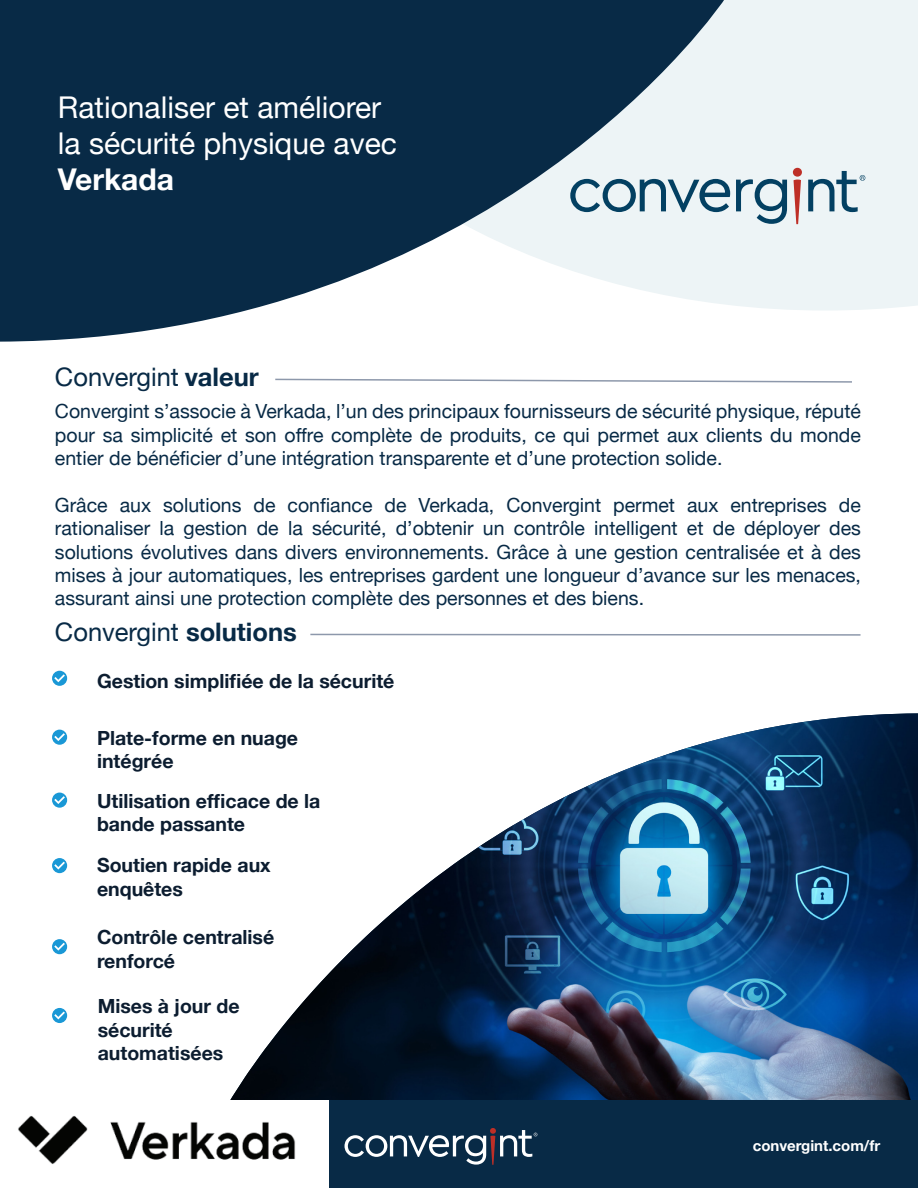
<style>
.page{position:relative;width:918px;height:1188px;background:#fff}
.page>*{position:absolute;margin:0;border:0;box-sizing:border-box;transform-origin:0 0}
.t1{font:30px/36px "Helvetica Neue";color:#fff}
.t2{font:25.5px "Helvetica Neue";color:#082a46}
.t3{font:19.5px/23.4px "Helvetica Neue";color:#082a46;text-align:justify}
.t4{font:700 19.5px/23.4px "Helvetica Neue";color:#0c1d30}
.t5{font:700 15px "Helvetica Neue";color:#fff}
.s1{font-weight:700}
</style>
<div class="page">
<div style="left:724px;top:0;width:194px;height:310px;background:#edf4f6"></div>
<svg style="left:0;top:0;width:724px;height:342px;background:#4a6478"></svg>
<svg style="left:793px;top:168px;width:9px;height:56px"></svg>
<svg style="left:570px;top:179px;width:160px;height:33px;background:#97b2bf"></svg>
<svg style="left:736px;top:179px;width:51px;height:45px;background:#94b0be"></svg>
<svg style="left:808px;top:171px;width:57px;height:41px;background:#a5bdc9"></svg>
<svg style="left:275px;top:378px;width:577px;height:5px"></svg>
<svg style="left:310px;top:633px;width:551px;height:3px"></svg>
<img style="left:230px;top:713px;width:688px;height:388px">
<div style="left:0;top:1101px;width:918px;height:87px;background:#082a46"></div>
<svg style="left:345px;top:1128px;width:192px;height:37px"></svg>
<div style="left:52px;top:671px;width:15px;height:15px;background:#1a98d6;border-radius:50%"></div>
<svg style="left:54px;top:674px;width:11px;height:8px"></svg>
<div style="left:52px;top:730px;width:15px;height:15px;background:#1a98d6;border-radius:50%"></div>
<svg style="left:54px;top:733px;width:11px;height:8px"></svg>
<div style="left:52px;top:793px;width:15px;height:15px;background:#1a98d6;border-radius:50%"></div>
<svg style="left:54px;top:796px;width:11px;height:8px"></svg>
<div style="left:52px;top:858px;width:15px;height:15px;background:#1a98d6;border-radius:50%"></div>
<svg style="left:54px;top:862px;width:11px;height:8px"></svg>
<div style="left:52px;top:939px;width:15px;height:15px;background:#1a98d6;border-radius:50%"></div>
<svg style="left:54px;top:943px;width:11px;height:8px"></svg>
<div style="left:0;top:1101px;width:329px;height:87px;background:#fff"></div>
<img style="left:18px;top:1116px;width:278px;height:48px">
<svg style="left:52px;top:1008px;width:15px;height:15px"></svg>
<svg style="left:54px;top:1012px;width:11px;height:7px"></svg>
<p class="t1" style="left:58px;top:89px;width:340px">Rationaliser et améliorer la sécurité physique avec<br><span class="s1">Verkada</span></p>
<p class="t2" style="left:55px;top:362px;width:205px">Convergint <span class="s1">valeur</span></p>
<p class="t3" style="left:55px;top:399px;width:808px">Convergint s’associe à Verkada, l’un des principaux fournisseurs de sécurité physique, réputé pour sa simplicité et son offre complète de produits, ce qui permet aux clients du monde entier de bénéficier d’une intégration transparente et d’une protection solide.</p>
<p class="t3" style="left:55px;top:493px;width:808px">Grâce aux solutions de confiance de Verkada, Convergint permet aux entreprises de rationaliser la gestion de la sécurité, d’obtenir un contrôle intelligent et de déployer des solutions évolutives dans divers environnements. Grâce à une gestion centralisée et à des mises à jour automatiques, les entreprises gardent une longueur d’avance sur les menaces, assurant ainsi une protection complète des personnes et des biens.</p>
<p class="t2" style="left:55px;top:617px;width:243px">Convergint <span class="s1">solutions</span></p>
<p class="t4" style="left:97px;top:669px;width:299px">Gestion simplifiée de la sécurité</p>
<p class="t4" style="left:97px;top:726px;width:203px">Plate-forme en nuage intégrée</p>
<p class="t4" style="left:97px;top:789px;width:225px">Utilisation efficace de la bande passante</p>
<p class="t4" style="left:97px;top:853px;width:175px">Soutien rapide aux</p>
<p class="t4" style="left:97px;top:876px;width:87px">enquêtes</p>
<p class="t4" style="left:97px;top:925px;width:179px">Contrôle centralisé renforcé</p>
<p class="t4" style="left:98px;top:994px;width:143px">Mises à jour de sécurité automatisées</p>
<p class="t5" style="left:753px;top:1137px;width:129px">convergint.com/fr</p>
</div>
